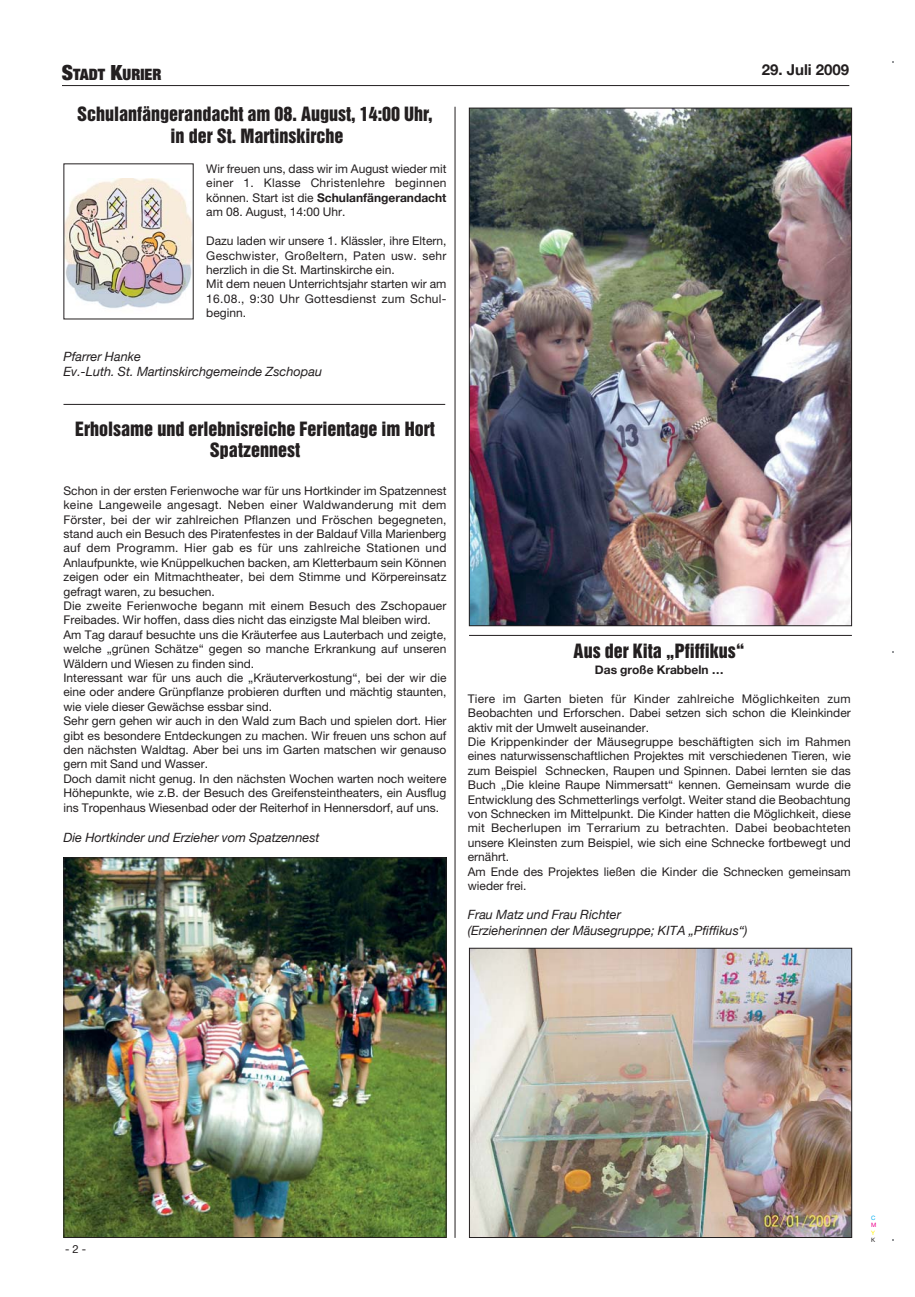
<style>
.page{position:relative;width:915px;height:1297px;background:#fff}
.page>*{position:absolute;margin:0;border:0;box-sizing:border-box;transform-origin:0 0}
.t1{font:18px/21.6px "Helvetica Inserat";color:#231f20;text-align:center}
.t2{font:900 expanded 15.75px "Helvetica Neue";color:#231f20}
.t3{font:700 15px "Helvetica Neue";color:#231f20}
.t4{font:italic 12.75px/15.3px "Helvetica Neue";color:#231f20}
.t5{font:12px/14.4px "Helvetica Neue";color:#231f20}
.t6{font:700 12px "Helvetica Neue";color:#231f20}
.t7{font:11.25px "Helvetica Neue";color:#231f20}
.t8{font:6px "Helvetica Neue";color:#00adef}
.t9{font:6px "Helvetica Neue";color:#ec008c}
.t10{font:6px "Helvetica Neue";color:#fff200}
.t11{font:6px "Helvetica Neue";color:#231f20}
.s1{font-size:21px}
.s2{font-weight:700}
</style>
<div class="page">
<hr style="left:62px;top:85px;width:787px;height:1px;background:#231f20">
<hr style="left:454px;top:107px;width:1px;height:1131px;background:#231f20">
<svg style="left:63px;top:163px;width:383px;height:242px"></svg>
<img style="left:65px;top:859px;width:379px;height:377px">
<div style="left:63px;top:857px;width:383px;height:381px;border:1px solid #231f20"></div>
<img style="left:471px;top:950px;width:378px;height:286px">
<div style="left:469px;top:948px;width:382px;height:290px;border:1px solid #231f20"></div>
<img style="left:468px;top:107px;width:384px;height:529px">
<h2 class="t2" style="left:62px;top:68px;width:101px"><span class="s1">S</span>TADT <span class="s1">K</span>URIER</h2>
<p class="t3" style="left:761px;top:60px;width:89px">29. Juli 2009</p>
<h1 class="t1" style="left:77px;top:104px;width:357px">Schulanfängerandacht am 08. August, 14:00 Uhr, in der St. Martinskirche</h1>
<p class="t5" style="left:206px;top:163px;width:242px;text-align:justify">Wir freuen uns, dass wir im August wieder mit einer 1. Klasse Christenlehre beginnen können. Start ist die <span class="s2">Schulanfängerandacht </span>am 08. August, 14:00 Uhr.</p>
<p class="t5" style="left:206px;top:235px;width:242px">Dazu laden wir unsere 1. Klässler, ihre Eltern, Geschwister, Großeltern, Paten usw. sehr herzlich in die St. Martinskirche ein.<br>Mit dem neuen Unterrichtsjahr starten wir am 16.08., 9:30 Uhr Gottesdienst zum Schul&shy;beginn.</p>
<p class="t4" style="left:63px;top:348px;width:260px">Pfarrer Hanke<br>Ev.-Luth. St. Martinskirchgemeinde Zschopau</p>
<h1 class="t1" style="left:75px;top:419px;width:361px">Erholsame und erlebnisreiche Ferientage im Hort<br>Spatzennest</h1>
<p class="t5" style="left:63px;top:484px;width:384px">Schon in der ersten Ferienwoche war für uns Hortkinder im Spatzennest keine Langeweile angesagt. Neben einer Waldwanderung mit dem Förster, bei der wir zahlreichen Pflanzen und Fröschen begegneten, stand auch ein Besuch des Piratenfestes in der Baldauf Villa Marienberg auf dem Programm. Hier gab es für uns zahlreiche Stationen und Anlaufpunkte, wie Knüppelkuchen backen, am Kletterbaum sein Können zeigen oder ein Mitmachtheater, bei dem Stimme und Körpereinsatz gefragt waren, zu besuchen.<br>Die zweite Ferienwoche begann mit einem Besuch des Zschopauer Freibades. Wir hoffen, dass dies nicht das einzigste Mal bleiben wird.<br>Am Tag darauf besuchte uns die Kräuterfee aus Lauterbach und zeigte, welche „grünen Schätze“ gegen so manche Erkrankung auf unseren Wäldern und Wiesen zu finden sind.<br>Interessant war für uns auch die „Kräuterverkostung“, bei der wir die eine oder andere Grünpflanze probieren durften und mächtig staunten, wie viele dieser Gewächse essbar sind.<br>Sehr gern gehen wir auch in den Wald zum Bach und spielen dort. Hier gibt es besondere Entdeckungen zu machen. Wir freuen uns schon auf den nächsten Waldtag. Aber bei uns im Garten matschen wir genauso gern mit Sand und Wasser.<br>Doch damit nicht genug. In den nächsten Wochen warten noch weitere Höhepunkte, wie z.B. der Besuch des Greifensteintheaters, ein Ausflug ins Tropenhaus Wiesenbad oder der Reiterhof in Hennersdorf, auf uns.</p>
<p class="t4" style="left:63px;top:829px;width:257px">Die Hortkinder und Erzieher vom Spatzennest</p>
<h1 class="t1" style="left:573px;top:641px;width:173px">Aus der Kita „Pfiffikus“</h1>
<p class="t6" style="left:594px;top:662px;width:130px">Das große Krabbeln …</p>
<p class="t5" style="left:467px;top:692px;width:384px">Tiere im Garten bieten für Kinder zahlreiche Möglichkeiten zum Beobachten und Erforschen. Dabei setzen sich schon die Kleinkinder aktiv mit der Umwelt auseinander.<br>Die Krippenkinder der Mäusegruppe beschäftigten sich im Rahmen eines naturwissenschaftlichen Projektes mit verschiedenen Tieren, wie zum Beispiel Schnecken, Raupen und Spinnen. Dabei lernten sie das Buch „Die kleine Raupe Nimmersatt“ kennen. Gemeinsam wurde die Entwicklung des Schmetterlings verfolgt. Weiter stand die Beobachtung von Schnecken im Mittelpunkt. Die Kinder hatten die Möglichkeit, diese mit Becherlupen im Terrarium zu betrachten. Dabei beobachteten unsere Kleinsten zum Beispiel, wie sich eine Schnecke fortbewegt und ernährt.<br>Am Ende des Projektes ließen die Kinder die Schnecken gemeinsam wieder frei.</p>
<p class="t4" style="left:467px;top:907px;width:281px">Frau Matz und Frau Richter<br>(Erzieherinnen der Mäusegruppe; KITA „Pfiffikus“)</p>
<p class="t7" style="left:65px;top:1245px;width:23px">- 2 -</p>
<p class="t8" style="left:870px;top:1216px;width:6px">C</p>
<p class="t9" style="left:870px;top:1223px;width:7px">M</p>
<p class="t10" style="left:870px;top:1230px;width:5px">Y</p>
<p class="t11" style="left:870px;top:1237px;width:6px">K</p>
</div>
